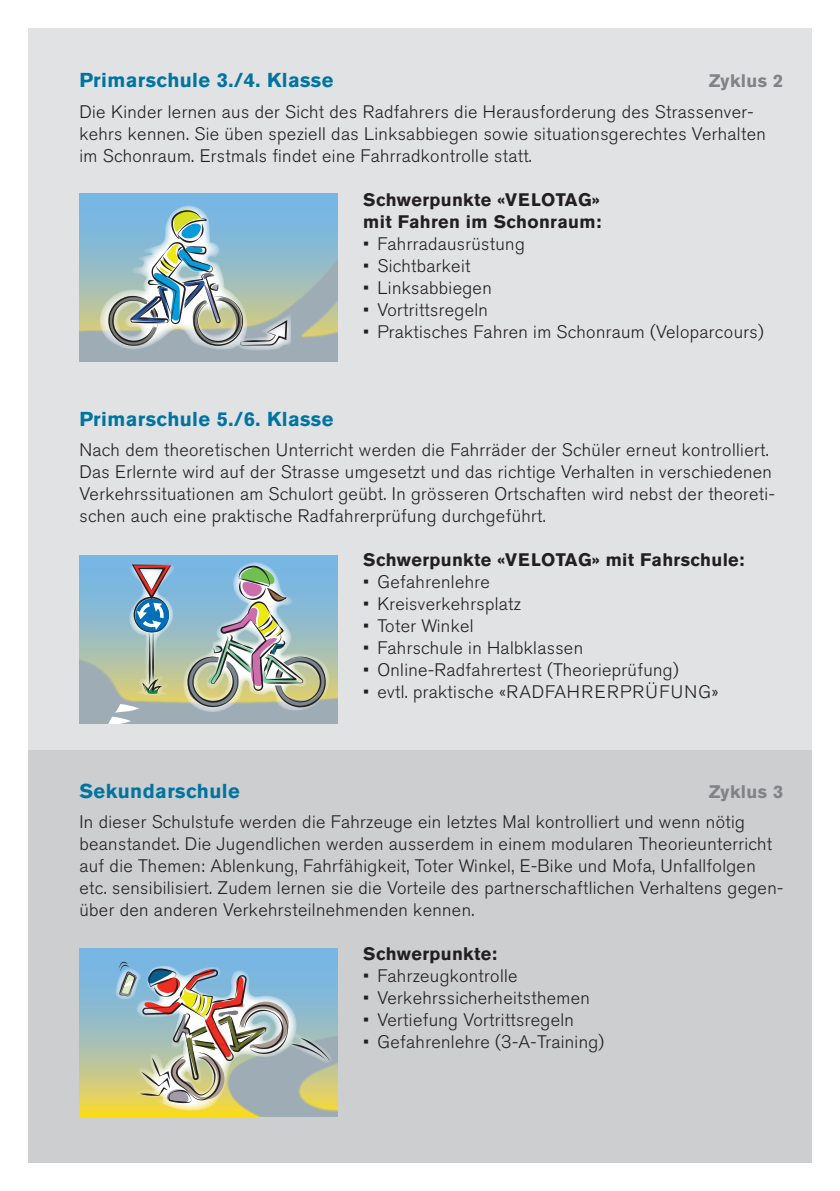
<style>
.page{position:relative;width:840px;height:1191px;background:#fff}
.page>*{position:absolute;margin:0;border:0;box-sizing:border-box;transform-origin:0 0}
.t1{font:700 20px "Akzidenz Grotesk BQ";letter-spacing:.02em;color:#0074a1}
.t2{font:300 18px/22px "Akzidenz Grotesk BQ";letter-spacing:.02em;color:#231f20}
.t3{font:700 18px/22px "Akzidenz Grotesk BQ";letter-spacing:.02em;color:#231f20}
.t4{font:300 18px "Akzidenz Grotesk BQ";letter-spacing:.04em;color:#231f20}
.t5{font:700 18px "Akzidenz Grotesk BQ";letter-spacing:.02em;color:#808285}
</style>
<div class="page">
<div style="left:28px;top:28px;width:783px;height:722px;background:#e1e2e4"></div>
<div style="left:28px;top:750px;width:783px;height:412px;background:#cdced0"></div>
<div style="left:79px;top:193px;width:258px;height:168px;background:#78b6e4"></div>
<svg style="left:79px;top:205px;width:258px;height:156px"></svg>
<svg style="left:79px;top:948px;width:258px;height:168px;background:#97bdbe"></svg>
<img style="left:115px;top:961px;width:222px;height:155px">
<div style="left:79px;top:555px;width:258px;height:168px;background:#78b6e4"></div>
<svg style="left:79px;top:562px;width:258px;height:161px"></svg>
<p class="t1" style="left:79px;top:68px;width:255px">Primarschule 3./4. Klasse</p>
<p class="t5" style="left:708px;top:70px;width:76px">Zyklus 2</p>
<p class="t2" style="left:79px;top:101px;width:687px">Die Kinder lernen aus der Sicht des Radfahrers die Herausforderung des Strassenver&shy;kehrs kennen. Sie üben speziell das Linksabbiegen sowie situationsgerechtes Verhalten im Schonraum. Erstmals findet eine Fahrradkontrolle statt.</p>
<p class="t3" style="left:363px;top:188px;width:239px">Schwerpunkte «VELOTAG» mit Fahren im Schonraum:</p>
<p class="t2" style="left:363px;top:233px;width:163px">• Fahrradausrüstung</p>
<p class="t2" style="left:363px;top:255px;width:109px">• Sichtbarkeit</p>
<p class="t2" style="left:363px;top:277px;width:130px">• Linksabbiegen</p>
<p class="t2" style="left:363px;top:299px;width:126px">• Vortrittsregeln</p>
<p class="t2" style="left:363px;top:321px;width:401px">• Praktisches Fahren im Schonraum (Veloparcours)</p>
<p class="t1" style="left:79px;top:407px;width:255px">Primarschule 5./6. Klasse</p>
<p class="t2" style="left:79px;top:439px;width:696px">Nach dem theoretischen Unterricht werden die Fahrräder der Schüler erneut kontrolliert.<br>Das Erlernte wird auf der Strasse umgesetzt und das richtige Verhalten in verschiedenen Verkehrssituationen am Schulort geübt. In grösseren Ortschaften wird nebst der theoreti&shy;schen auch eine praktische Radfahrerprüfung durchgeführt.</p>
<p class="t3" style="left:363px;top:549px;width:382px">Schwerpunkte «VELOTAG» mit Fahrschule:</p>
<p class="t2" style="left:363px;top:571px;width:128px">• Gefahrenlehre</p>
<p class="t2" style="left:363px;top:593px;width:159px">• Kreisverkehrsplatz</p>
<p class="t2" style="left:363px;top:615px;width:112px">• Toter Winkel</p>
<p class="t2" style="left:363px;top:637px;width:221px">• Fahrschule in Halbklassen</p>
<p class="t2" style="left:363px;top:659px;width:317px">• Online-Radfahrertest (Theorieprüfung)</p>
<p class="t4" style="left:363px;top:682px;width:357px">• evtl. praktische «RADFAHRERPRÜFUNG»</p>
<p class="t1" style="left:79px;top:779px;width:162px">Sekundarschule</p>
<p class="t5" style="left:708px;top:781px;width:76px">Zyklus 3</p>
<p class="t2" style="left:79px;top:811px;width:704px">In dieser Schulstufe werden die Fahrzeuge ein letztes Mal kontrolliert und wenn nötig beanstandet. Die Jugendlichen werden ausserdem in einem modularen Theorieunterricht auf die Themen: Ablenkung, Fahrfähigkeit, Toter Winkel, E-Bike und Mofa, Unfallfolgen etc. sensibilisiert. Zudem lernen sie die Vorteile des partnerschaftlichen Verhaltens gegen&shy;über den anderen Verkehrsteilnehmenden kennen.</p>
<p class="t3" style="left:363px;top:943px;width:135px">Schwerpunkte:</p>
<p class="t2" style="left:363px;top:965px;width:156px">• Fahrzeugkontrolle</p>
<p class="t2" style="left:363px;top:987px;width:228px">• Verkehrssicherheitsthemen</p>
<p class="t2" style="left:363px;top:1009px;width:212px">• Vertiefung Vortrittsregeln</p>
<p class="t2" style="left:363px;top:1031px;width:242px">• Gefahrenlehre (3-A-Training)</p>
</div>
